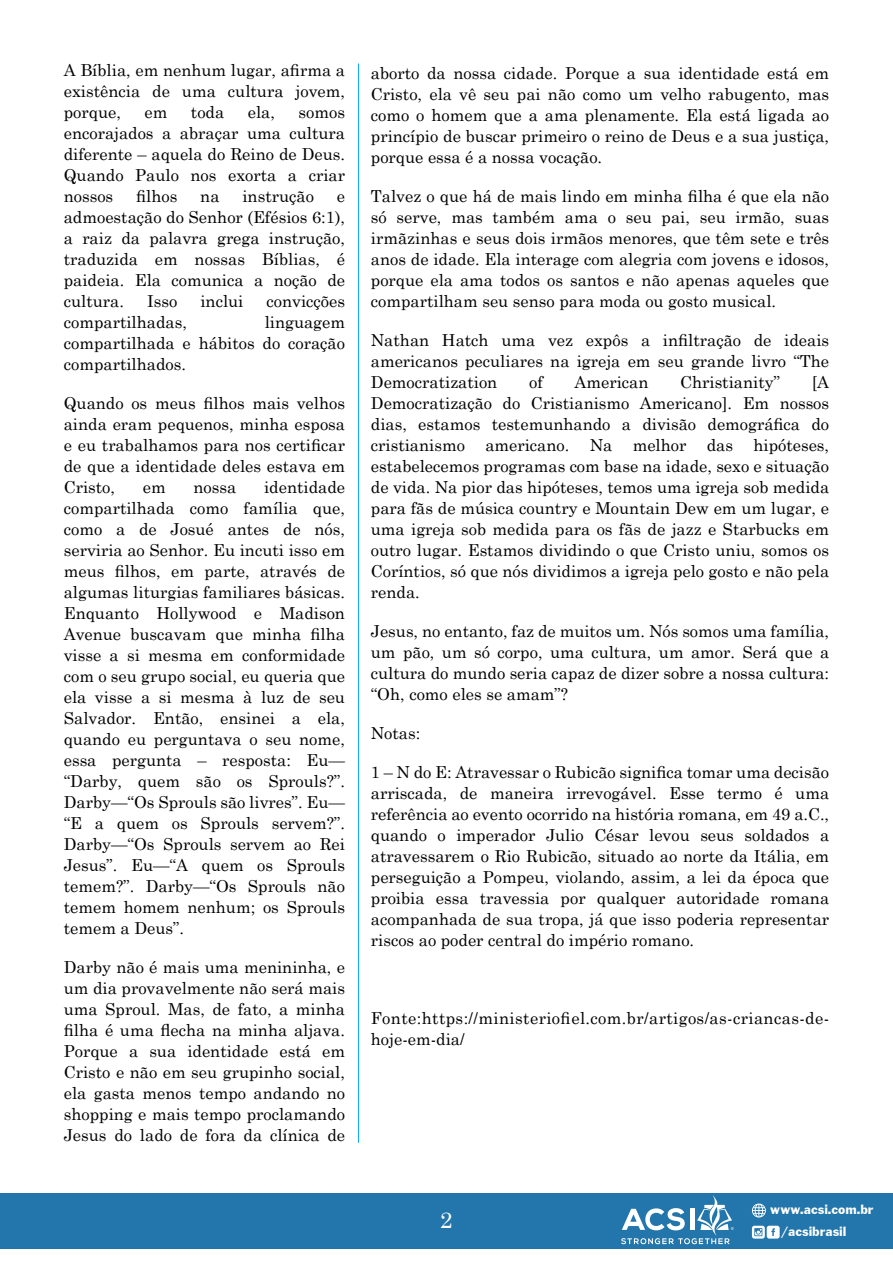
<style>
.page{position:relative;width:893px;height:1263px;background:#fff}
.page>*{position:absolute;margin:0;border:0;box-sizing:border-box;transform-origin:0 0}
.t1{font:22.5px "Century Schoolbook";color:#fff}
.t2{font:16.5px/21px "Century Schoolbook";color:#000;text-align:justify}
.t3{font:16.5px/21px "Century Schoolbook";letter-spacing:.025em;color:#000}
.t4{font:13.95px/22px "Franklin Gothic";color:#fff}
</style>
<div class="page">
<div style="left:0;top:1193px;width:893px;height:56px;background:#2276ab"></div>
<svg style="left:621px;top:1195px;width:113px;height:49px"></svg>
<hr style="left:690px;top:1209px;width:4px;height:21px;background:#fff">
<hr style="left:358px;top:64px;width:1px;height:1078px;background:#00a6ff">
<svg style="left:752px;top:1226px;width:28px;height:12px"></svg>
<svg style="left:752px;top:1203px;width:14px;height:14px"></svg>
<p class="t2" style="left:64px;top:61px;width:283px">A Bíblia, em nenhum lugar, afirma a existência de uma cultura jovem, porque,</p>
<p class="t2" style="left:144px;top:103px;width:24px">em</p>
<p class="t2" style="left:191px;top:103px;width:35px">toda</p>
<p class="t2" style="left:248px;top:103px;width:29px">ela,</p>
<p class="t2" style="left:64px;top:103px;width:283px;text-indent:235px">somos encorajados a abraçar uma cultura diferente – aquela do Reino de Deus.<br>Quando Paulo nos exorta a criar nossos</p>
<p class="t2" style="left:136px;top:187px;width:43px">filhos</p>
<p class="t2" style="left:200px;top:187px;width:21px">na</p>
<p class="t2" style="left:242px;top:187px;width:73px">instrução</p>
<p class="t2" style="left:64px;top:187px;width:283px;text-indent:273px">e admoestação do Senhor (Efésios 6:1), a raiz da palavra grega instrução, traduzida em nossas Bíblias, é paideia. Ela comunica a noção de cultura.</p>
<p class="t2" style="left:147px;top:292px;width:32px">Isso</p>
<p class="t2" style="left:200px;top:292px;width:45px">inclui</p>
<p class="t2" style="left:267px;top:292px;width:80px">convicções</p>
<p class="t2" style="left:64px;top:313px;width:125px">compartilhadas,</p>
<p class="t2" style="left:64px;top:313px;width:283px;text-indent:201px">linguagem compartilhada e hábitos do coração compartilhados.</p>
<p class="t2" style="left:64px;top:394px;width:283px">Quando os meus filhos mais velhos ainda eram pequenos, minha esposa e eu trabalhamos para nos certificar de que a identidade deles estava em Cristo,</p>
<p class="t2" style="left:64px;top:478px;width:283px;text-indent:200px">identidade compartilhada como família que, como a de Josué antes de nós, serviria ao Senhor. Eu incuti isso em meus filhos, em parte, através de algumas liturgias familiares básicas.<br>Enquanto Hollywood e Madison Avenue buscavam que minha filha visse a si mesma em conformidade com o seu grupo social, eu queria que ela visse a si mesma à luz de seu Salvador. Então, ensinei a ela, quando eu perguntava o seu nome, essa pergunta – resposta: Eu— “Darby, quem são os Sprouls?”.<br>Darby—“Os Sprouls são livres”. Eu— “E a quem os Sprouls servem?”.<br>Darby—“Os Sprouls servem ao Rei Jesus”. Eu—“A quem os Sprouls temem?”. Darby—“Os Sprouls não temem homem nenhum; os Sprouls temem a Deus”.</p>
<p class="t2" style="left:64px;top:958px;width:283px">Darby não é mais uma menininha, e um dia provavelmente não será mais uma Sproul. Mas, de fato, a minha filha é uma flecha na minha aljava.<br>Porque a sua identidade está em Cristo e não em seu grupinho social, ela gasta menos tempo andando no shopping e mais tempo proclamando Jesus do lado de fora da clínica de</p>
<p class="t2" style="left:143px;top:478px;width:24px">em</p>
<p class="t2" style="left:194px;top:478px;width:44px">nossa</p>
<p class="t2" style="left:371px;top:64px;width:460px">aborto da nossa cidade. Porque a sua identidade está em Cristo, ela vê seu pai não como um velho rabugento, mas como o homem que a ama plenamente. Ela está ligada ao princípio de buscar primeiro o reino de Deus e a sua justiça, porque essa é a nossa vocação.</p>
<p class="t2" style="left:371px;top:187px;width:460px">Talvez o que há de mais lindo em minha filha é que ela não só serve, mas também ama o seu pai, seu irmão, suas irmãzinhas e seus dois irmãos menores, que têm sete e três anos de idade. Ela interage com alegria com jovens e idosos, porque ela ama todos os santos e não apenas aqueles que compartilham seu senso para moda ou gosto musical.</p>
<p class="t2" style="left:371px;top:331px;width:460px">Nathan Hatch uma vez expôs a infiltração de ideais americanos peculiares na igreja em seu grande livro “The Democratization</p>
<p class="t2" style="left:529px;top:373px;width:15px">of</p>
<p class="t2" style="left:574px;top:373px;width:75px">American</p>
<p class="t2" style="left:680px;top:373px;width:101px">Christianity”</p>
<p class="t2" style="left:371px;top:373px;width:460px;text-indent:441px">[A Democratização do Cristianismo Americano]. Em nossos dias, estamos testemunhando a divisão demográfica do cristianismo americano. Na melhor das hipóteses, estabelecemos programas com base na idade, sexo e situação de vida. Na pior das hipóteses, temos uma igreja sob medida para fãs de música country e Mountain Dew em um lugar, e uma igreja sob medida para os fãs de jazz e Starbucks em outro lugar. Estamos dividindo o que Cristo uniu, somos os Coríntios, só que nós dividimos a igreja pelo gosto e não pela renda.</p>
<p class="t2" style="left:371px;top:622px;width:460px">Jesus, no entanto, faz de muitos um. Nós somos uma família, um pão, um só corpo, uma cultura, um amor. Será que a cultura do mundo seria capaz de dizer sobre a nossa cultura: “Oh, como eles se amam”?</p>
<p class="t2" style="left:371px;top:724px;width:51px">Notas:</p>
<p class="t2" style="left:371px;top:763px;width:460px">1 – N do E: Atravessar o Rubicão significa tomar uma decisão arriscada, de maneira irrevogável. Esse termo é uma referência ao evento ocorrido na história romana, em 49 a.C., quando o imperador Julio César levou seus soldados a atravessarem o Rio Rubicão, situado ao norte da Itália, em perseguição a Pompeu, violando, assim, a lei da época que proibia essa travessia por qualquer autoridade romana acompanhada de sua tropa, já que isso poderia representar riscos ao poder central do império romano.</p>
<p class="t3" style="left:371px;top:1009px;width:460px">Fonte:https://ministeriofiel.com.br/artigos/as-criancas-de&shy;hoje-em-dia/</p>
<h1 class="t1" style="left:440px;top:1212px;width:14px">2</h1>
<p class="t4" style="left:781px;top:1199px;width:93px;text-indent:-11px">www.acsi.com.br /acsibrasil</p>
</div>
